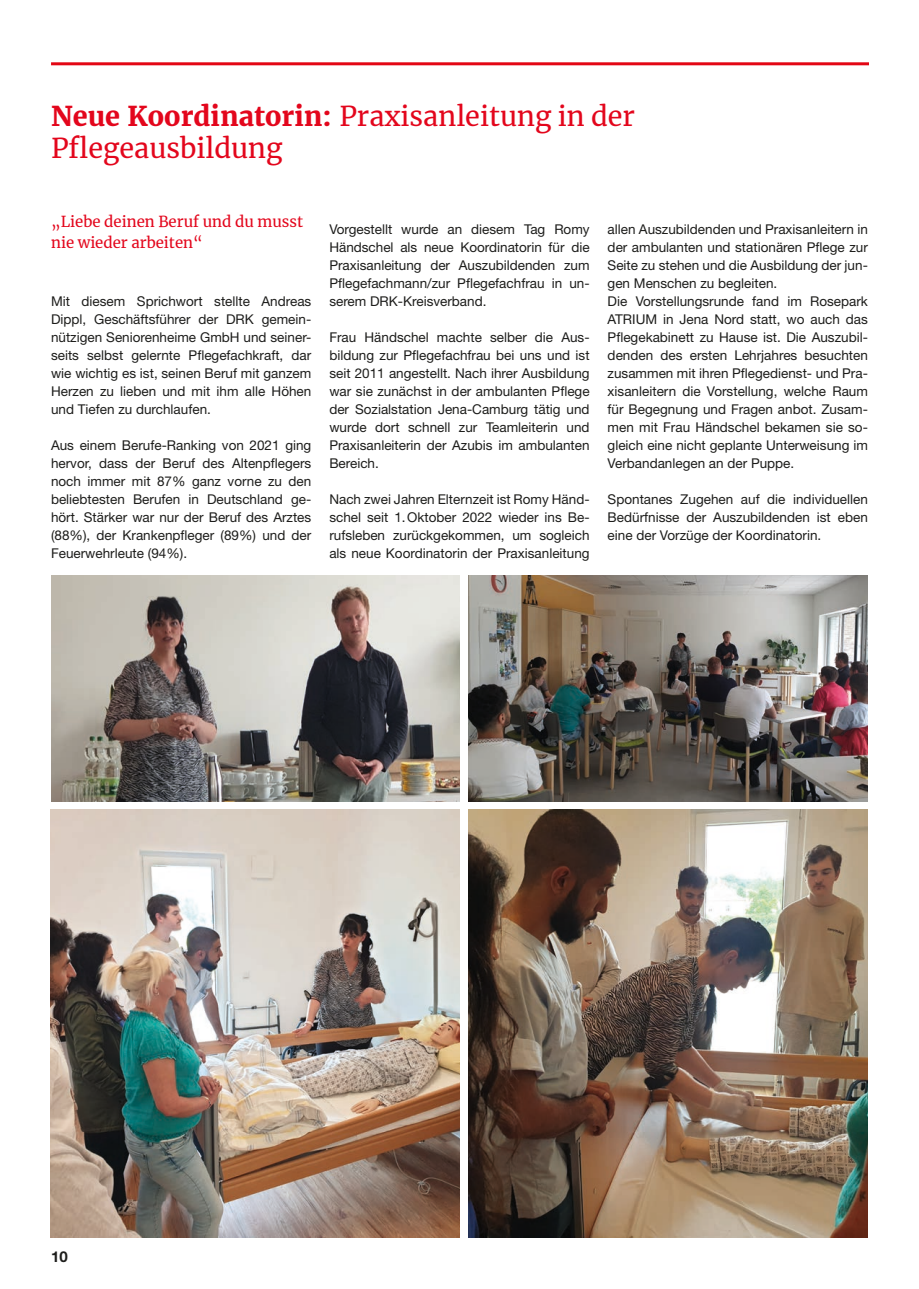
<style>
.page{position:relative;width:919px;height:1289px;background:#fff}
.page>*{position:absolute;margin:0;border:0;box-sizing:border-box;transform-origin:0 0}
.t1{font:27px/32.4px "Merriweather";color:#e3061c}
.t2{font:15px/21px "Merriweather";color:#e3061c}
.t3{font:700 15px "Helvetica Neue";color:#1d1d1b}
.t4{font:13.5px/18px "Helvetica Neue";color:#1d1d1b;text-align:justify}
.s1{font-weight:700}
</style>
<div class="page">
<hr style="left:51px;top:62px;width:817px;height:3px;background:#e30614">
<img style="left:51px;top:575px;width:408px;height:226px">
<img style="left:51px;top:809px;width:408px;height:428px">
<img style="left:468px;top:575px;width:399px;height:226px">
<img style="left:468px;top:809px;width:399px;height:428px">
<h1 class="t1" style="left:51px;top:99px;width:585px"><span class="s1">Neue Koordinatorin:</span> Praxisanleitung in der<br>Pflegeausbildung</h1>
<p class="t2" style="left:51px;top:211px;width:253px">„Liebe deinen Beruf und du musst nie wieder arbeiten“</p>
<p class="t4" style="left:51px;top:292px;width:262px">Mit diesem Sprichwort stellte Andreas Dippl, Geschäftsführer der DRK gemein&shy;nützigen Seniorenheime GmbH und seiner&shy;seits selbst gelernte Pflegefachkraft, dar wie wichtig es ist, seinen Beruf mit ganzem Herzen zu lieben und mit ihm alle Höhen und Tiefen zu durchlaufen.</p>
<p class="t4" style="left:51px;top:436px;width:262px">Aus einem Berufe-Ranking von 2021 ging hervor, dass der Beruf des Altenpflegers noch immer mit 87% ganz vorne zu den beliebtesten Berufen in Deutschland ge&shy;hört. Stärker war nur der Beruf des Arztes (88%), der Krankenpfleger (89%) und der Feuerwehrleute (94%).</p>
<p class="t4" style="left:329px;top:220px;width:262px">Vorgestellt wurde an diesem Tag Romy Händschel als neue Koordinatorin für die Praxisanleitung der Auszubildenden zum Pflegefachmann/zur Pflegefachfrau in un&shy;serem DRK-Kreisverband.</p>
<p class="t4" style="left:329px;top:328px;width:262px">Frau Händschel machte selber die Aus&shy;bildung zur Pflegefachfrau bei uns und ist seit 2011 angestellt. Nach ihrer Ausbildung war sie zunächst in der ambulanten Pflege der Sozialstation Jena-Camburg tätig und wurde dort schnell zur Teamleiterin und Praxisanleiterin der Azubis im ambulanten Bereich.</p>
<p class="t4" style="left:329px;top:490px;width:262px">Nach zwei Jahren Elternzeit ist Romy Händ&shy;schel seit 1.Oktober 2022 wieder ins Be&shy;rufsleben zurückgekommen, um sogleich als neue Koordinatorin der Praxisanleitung</p>
<p class="t4" style="left:607px;top:220px;width:262px;text-align:left">allen Auszubildenden und Praxisanleitern in der ambulanten und stationären Pflege zur Seite zu stehen und die Ausbildung der jun&shy;gen Menschen zu begleiten.<br>Die Vorstellungsrunde fand im Rosepark ATRIUM in Jena Nord statt, wo auch das Pflegekabinett zu Hause ist. Die Auszubil&shy;denden des ersten Lehrjahres besuchten zusammen mit ihren Pflegedienst- und Pra&shy;xisanleitern die Vorstellung, welche Raum für Begegnung und Fragen anbot. Zusam&shy;men mit Frau Händschel bekamen sie so&shy;gleich eine nicht geplante Unterweisung im Verbandanlegen an der Puppe.</p>
<p class="t4" style="left:607px;top:490px;width:262px">Spontanes Zugehen auf die individuellen Bedürfnisse der Auszubildenden ist eben eine der Vorzüge der Koordinatorin.</p>
<p class="t3" style="left:51px;top:1247px;width:18px">10</p>
</div>
